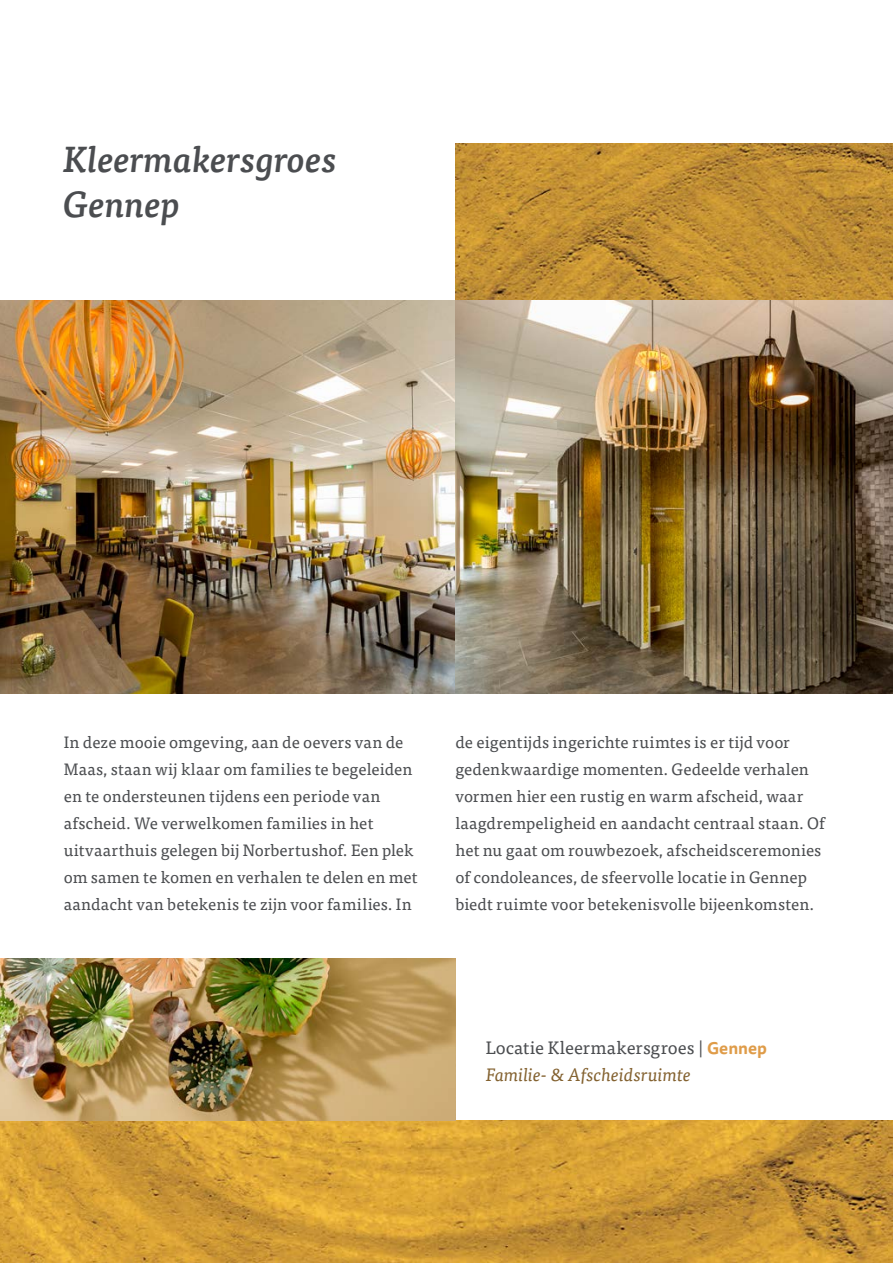
<style>
.page{position:relative;width:893px;height:1263px;background:#fff}
.page>*{position:absolute;margin:0;border:0;box-sizing:border-box;transform-origin:0 0}
.t1{font:italic 500 36px/45px "Tisa Pro";color:#4b4d50}
.t2{font:18px/27px "Tisa Pro";color:#4b4d50}
.t3{font:16.5px/27px "Tisa Pro";letter-spacing:.005em;color:#4b4d50}
.s1{font-family:"Tisa Sans Pro";font-weight:700;font-size:16.5px;color:#df9c49}
.s2{font-style:italic;color:#83612f}
</style>
<div class="page">
<img style="left:0;top:1120px;width:893px;height:143px">
<img style="left:455px;top:143px;width:438px;height:158px">
<img style="left:0;top:301px;width:893px;height:393px">
<img style="left:0;top:958px;width:455px;height:162px">
<h1 class="t1" style="left:63px;top:135px;width:276px">Kleermakersgroes<br>Gennep</h1>
<p class="t3" style="left:64px;top:728px;width:355px">In deze mooie omgeving, aan de oevers van de Maas, staan wij klaar om families te begeleiden en te ondersteunen tijdens een periode van afscheid. We verwelkomen families in het uitvaarthuis gelegen bij Norbertushof. Een plek om samen te komen en verhalen te delen en met aandacht van betekenis te zijn voor families. In</p>
<p class="t3" style="left:455px;top:727px;width:371px">de eigentijds ingerichte ruimtes is er tijd voor gedenkwaardige momenten. Gedeelde verhalen vormen hier een rustig en warm afscheid, waar laagdrempeligheid en aandacht centraal staan. Of het nu gaat om rouwbezoek, afscheidsceremonies of condoleances, de sfeervolle locatie in Gennep biedt ruimte voor betekenisvolle bijeenkomsten.</p>
<p class="t2" style="left:486px;top:1033px;width:283px">Locatie Kleermakersgroes | <span class="s1">Gennep<br></span><span class="s2">Familie- &amp; Afscheidsruimte</span></p>
</div>
